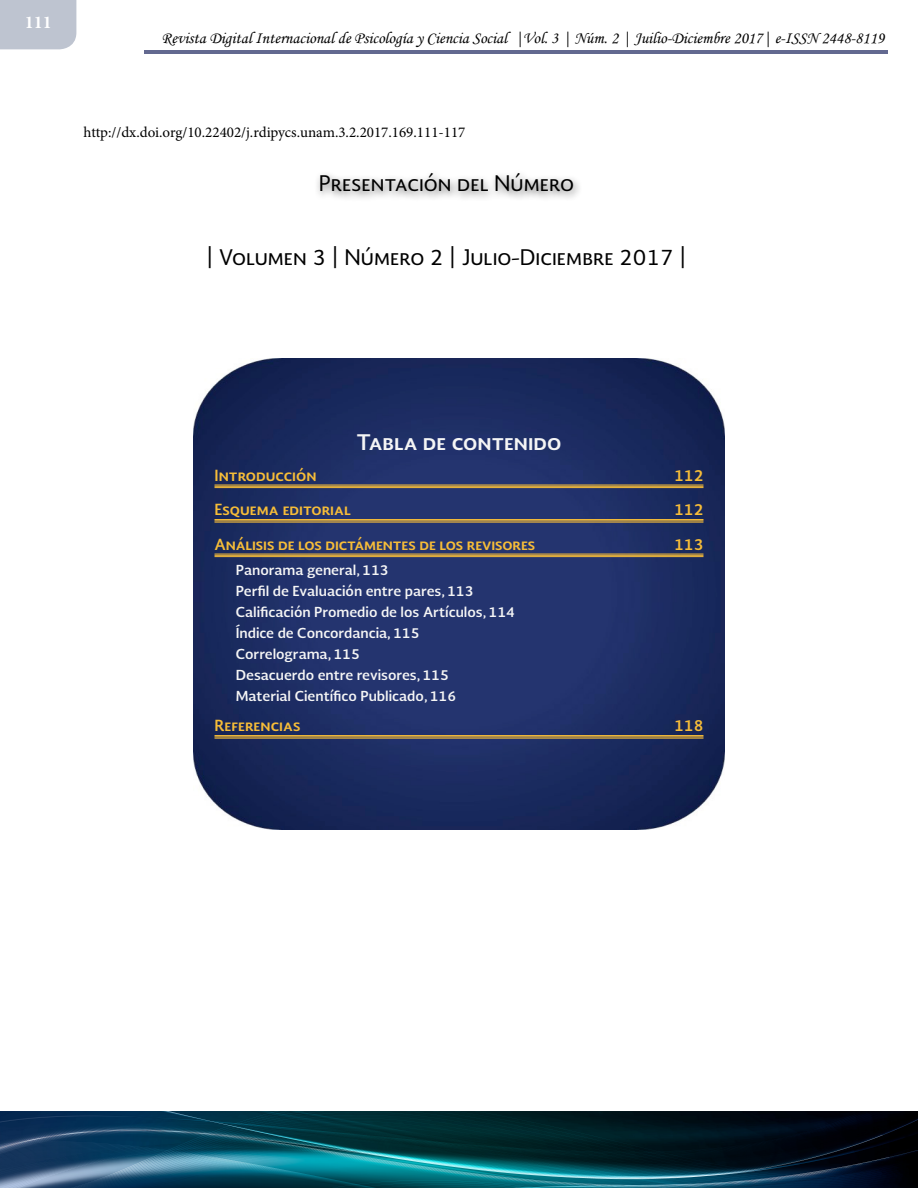
<style>
.page{position:relative;width:918px;height:1188px;background:#fff}
.page>*{position:absolute;margin:0;border:0;box-sizing:border-box;transform-origin:0 0}
.Título_artículo_para{font:21px "Soberana Sans";color:#000}
.Tabla_de_contenido_r{font:700 21px "Soberana Sans";color:#f5f5f5}
.t1{font:700 18px "Minion Pro";color:#fff}
.t2{font:16.5px "Monotype Corsiva";color:#000}
.Niivel1_TOC{font:700 15px "Soberana Sans";color:#f7bd38}
.t3{font:15px "Minion Pro";color:#000}
.Nivel2_TOC{font:700 13.5px "Soberana Sans";color:#f5f5f5}
</style>
<div class="page">
<img style="left:0;top:1111px;width:918px;height:77px">
<div style="left:314px;top:169px;width:269px;height:33px;background:#000;opacity:.6"></div>
<div style="left:0;top:0;width:76px;height:49px;background:#bec4d0"></div>
<img style="left:193px;top:358px;width:532px;height:472px">
<hr style="left:215px;top:485px;width:488px;height:1px;background:#f7bd38">
<hr style="left:215px;top:486px;width:488px;height:1px;background:#f7bd38">
<hr style="left:215px;top:487px;width:488px;height:1px;background:#f7bd38">
<hr style="left:215px;top:519px;width:488px;height:1px;background:#f7bd38">
<hr style="left:215px;top:520px;width:488px;height:1px;background:#f7bd38">
<hr style="left:215px;top:522px;width:488px;height:1px;background:#f7bd38">
<hr style="left:215px;top:554px;width:488px;height:1px;background:#f7bd38">
<hr style="left:215px;top:555px;width:488px;height:1px;background:#f7bd38">
<hr style="left:215px;top:556px;width:488px;height:1px;background:#f7bd38">
<hr style="left:215px;top:735px;width:488px;height:1px;background:#f7bd38">
<hr style="left:215px;top:736px;width:488px;height:1px;background:#f7bd38">
<hr style="left:215px;top:738px;width:488px;height:1px;background:#f7bd38">
<hr style="left:145px;top:51px;width:743px;height:3px;background:#636990">
<p class="t1" style="left:25px;top:10px;width:28px">111</p>
<p class="t2" style="left:162px;top:28px;width:724px">Revista Digital Internacional de Psicología y Ciencia Social |Vol. 3 | Núm. 2 | Juilio-Diciembre 2017| e-ISSN 2448-8119</p>
<p class="t3" style="left:84px;top:122px;width:383px">http://dx.doi.org/10.22402/j.rdipycs.unam.3.2.2017.169.111-117</p>
<p class="Título_artículo_para" style="left:319px;top:169px;width:257px">Presentación del Número</p>
<p class="Título_artículo_para" style="left:206px;top:243px;width:482px">| Volumen 3 | Número 2 | Julio-Diciembre 2017 |</p>
<p class="Tabla_de_contenido_r" style="left:357px;top:428px;width:206px">Tabla de contenido</p>
<p class="Niivel1_TOC" style="left:215px;top:465px;width:104px">Introducción</p>
<p class="Niivel1_TOC" style="left:674px;top:465px;width:31px">112</p>
<p class="Niivel1_TOC" style="left:215px;top:499px;width:138px">Esquema editorial</p>
<p class="Niivel1_TOC" style="left:674px;top:499px;width:31px">112</p>
<p class="Niivel1_TOC" style="left:215px;top:534px;width:323px">Análisis de los dictámentes de los revisores</p>
<p class="Niivel1_TOC" style="left:674px;top:534px;width:31px">113</p>
<p class="Nivel2_TOC" style="left:236px;top:561px;width:154px">Panorama general, 113</p>
<p class="Nivel2_TOC" style="left:236px;top:582px;width:239px">Perfil de Evaluación entre pares, 113</p>
<p class="Nivel2_TOC" style="left:236px;top:603px;width:281px">Calificación Promedio de los Artículos, 114</p>
<p class="Nivel2_TOC" style="left:236px;top:624px;width:185px">Índice de Concordancia, 115</p>
<p class="Nivel2_TOC" style="left:236px;top:645px;width:126px">Correlograma, 115</p>
<p class="Nivel2_TOC" style="left:236px;top:666px;width:215px">Desacuerdo entre revisores, 115</p>
<p class="Nivel2_TOC" style="left:236px;top:687px;width:222px">Material Científico Publicado, 116</p>
<p class="Niivel1_TOC" style="left:215px;top:715px;width:88px">Referencias</p>
<p class="Niivel1_TOC" style="left:674px;top:715px;width:31px">118</p>
</div>
